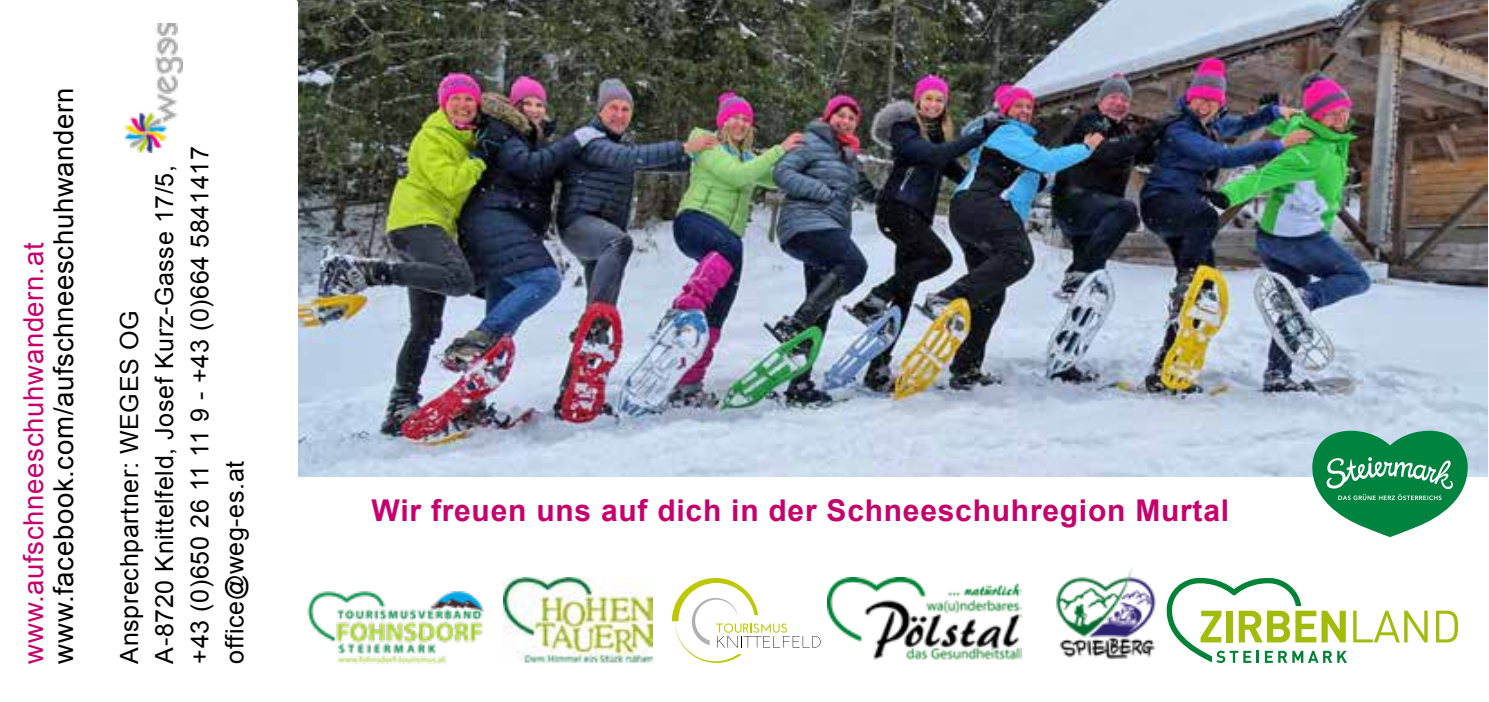
<style>
.page{position:relative;width:1489px;height:702px;background:#fff}
.page>*{position:absolute;margin:0;border:0;box-sizing:border-box;transform-origin:0 0}
.t1{font:700 30px "Arial";letter-spacing:.025em;color:#c6006d}
.t2{font:27.5px "Arial";letter-spacing:.025em;color:#000}
.t3{font:27.5px "Arial";letter-spacing:.025em;color:#c6006d}
.t4{font:25px/35px "Arial";letter-spacing:.025em;color:#000}
</style>
<div class="page">
<img style="left:298px;top:0;width:1188px;height:477px">
<svg style="left:1353px;top:610px;width:74px;height:32px"></svg>
<svg style="left:1435px;top:610px;width:22px;height:32px"></svg>
<svg style="left:1173px;top:578px;width:173px;height:85px"></svg>
<svg style="left:671px;top:578px;width:149px;height:85px"></svg>
<img style="left:827px;top:578px;width:194px;height:82px">
<img style="left:1056px;top:568px;width:117px;height:91px">
<img style="left:503px;top:578px;width:149px;height:85px">
<img style="left:307px;top:591px;width:177px;height:73px">
<svg style="left:1312px;top:431px;width:155px;height:106px"></svg>
<img style="left:126px;top:23px;width:56px;height:129px">
<p class="t3" style="left:15px;top:663px;width:422px;rotate:-90deg">www.aufschneeschuhwandern.at</p>
<p class="t2" style="left:45px;top:663px;width:577px;rotate:-90deg">www.facebook.com/aufschneeschuhwandern</p>
<p class="t4" style="left:112px;top:663px;width:518px;rotate:-90deg">Ansprechpartner: WEGES OG<br>A-8720 Knittelfeld, Josef Kurz-Gasse 17/5, +43 (0)650 26 11 11 9 - +43 (0)664 5841417 office@weg-es.at</p>
<p class="t1" style="left:371px;top:489px;width:859px">Wir freuen uns auf dich in der Schneeschuhregion Murtal</p>
</div>
